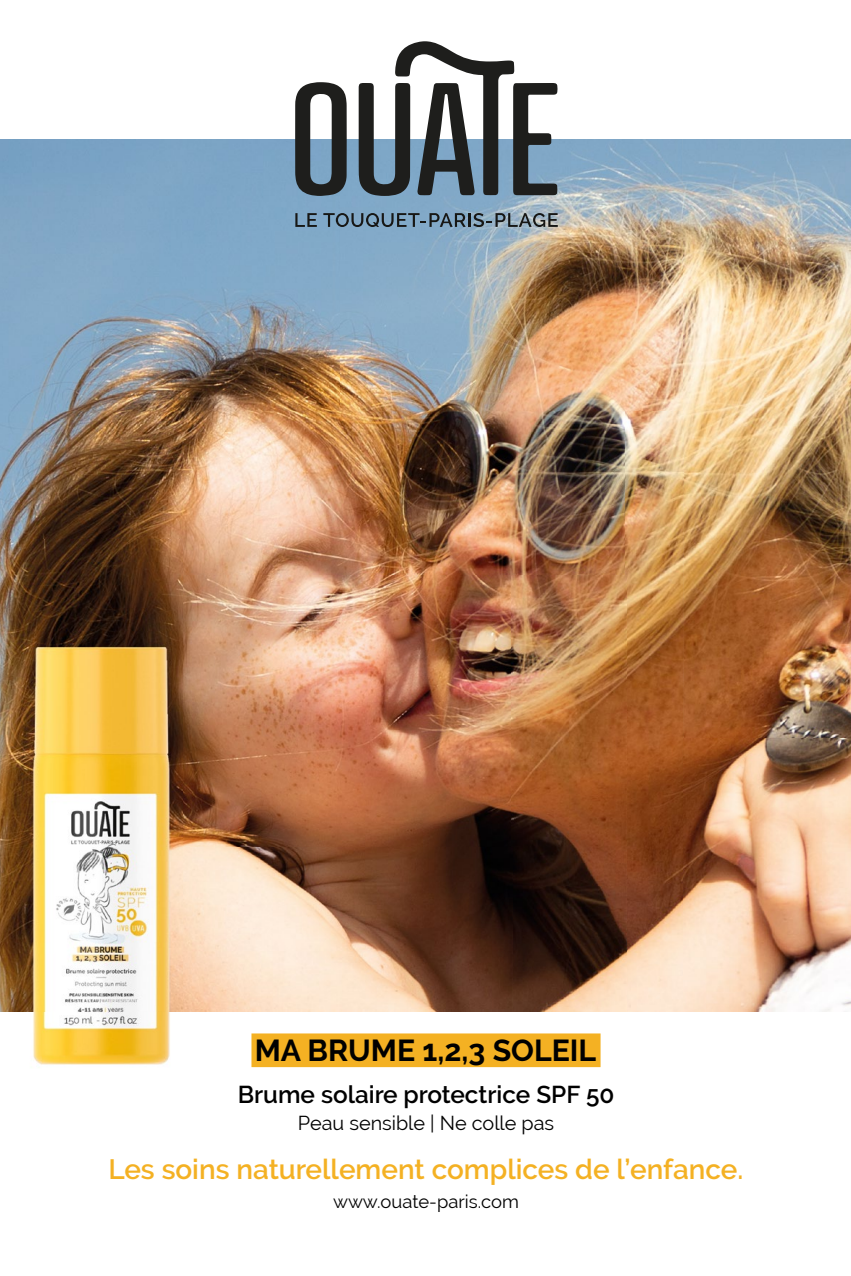
<style>
.page{position:relative;width:851px;height:1276px;background:#fff}
.page>*{position:absolute;margin:0;border:0;box-sizing:border-box;transform-origin:0 0}
.t1{font:700 30.3px "Raleway";color:#000}
.t2{font:600 27.9px "Raleway";color:#f4b123}
.t3{font:600 24.3px "Raleway";color:#000}
.t4{font:19.8px "Raleway";color:#000}
.t5{font:18.3px "Raleway";color:#000}
</style>
<div class="page">
<img style="left:0;top:139px;width:683px;height:272px">
<img style="left:683px;top:139px;width:167px;height:872px">
<img style="left:0;top:411px;width:626px;height:164px">
<img style="left:626px;top:411px;width:57px;height:600px">
<img style="left:183px;top:575px;width:443px;height:436px">
<svg style="left:295px;top:213px;width:22px;height:14px"></svg>
<svg style="left:323px;top:213px;width:234px;height:14px"></svg>
<svg style="left:295px;top:41px;width:262px;height:155px"></svg>
<img style="left:0;top:539px;width:183px;height:526px">
<div style="left:252px;top:1034px;width:347px;height:32px;background:#f4b123"></div>
<div style="left:251px;top:1033px;width:349px;height:34px;border:2px solid #f4b123"></div>
<p class="t1" style="left:255px;top:1033px;width:343px">MA BRUME 1,2,3 SOLEIL</p>
<p class="t3" style="left:238px;top:1080px;width:378px">Brume solaire protectrice SPF 50</p>
<p class="t4" style="left:298px;top:1111px;width:258px">Peau sensible | Ne colle pas</p>
<p class="t2" style="left:109px;top:1153px;width:636px">Les soins naturellement complices de l’enfance.</p>
<p class="t5" style="left:333px;top:1190px;width:187px">www.ouate-paris.com</p>
</div>
